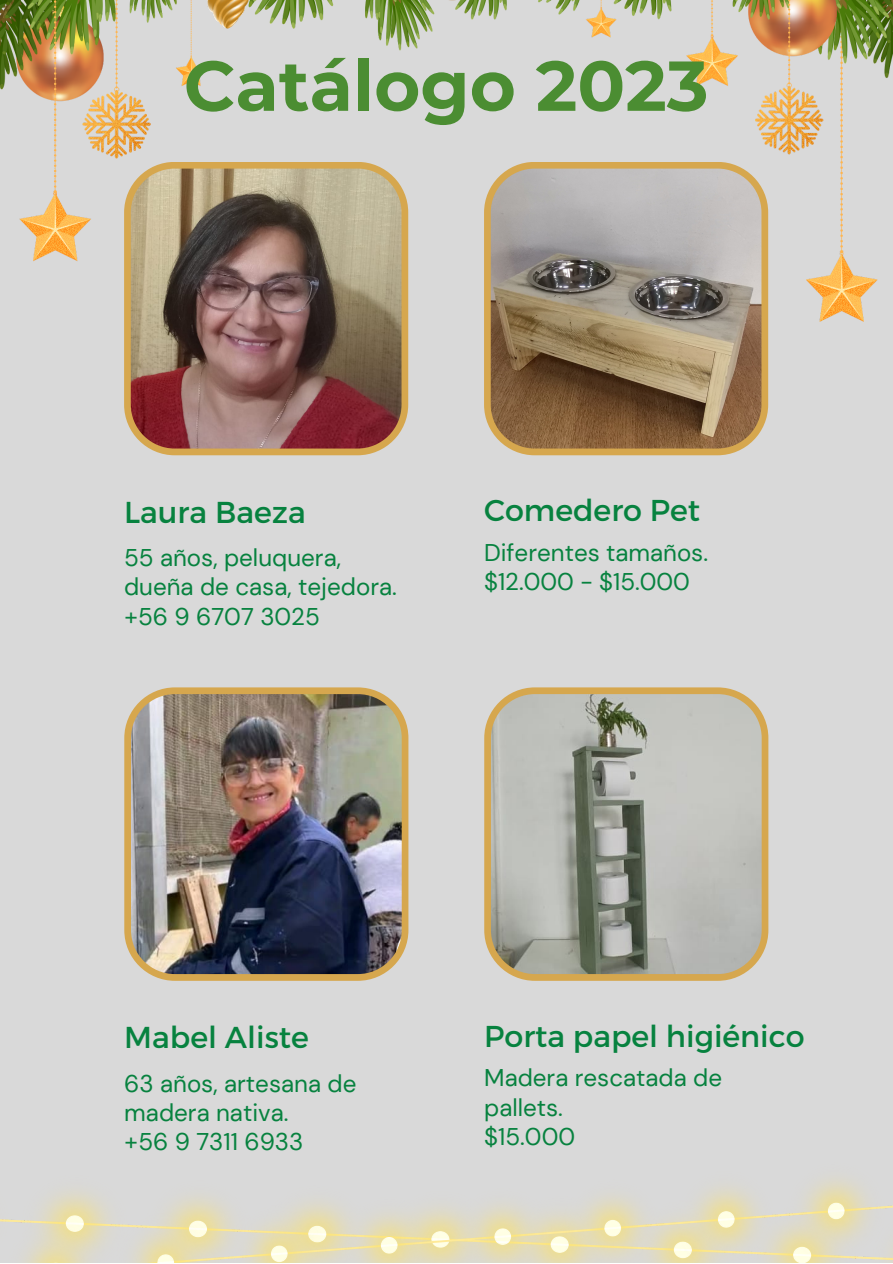
<style>
.page{position:relative;width:893px;height:1264px;background:#fff}
.page>*{position:absolute;margin:0;border:0;box-sizing:border-box;transform-origin:0 0}
.t1{font:700 70.5px "Montserrat";color:#4b8d32}
.t2{font:30.15px "Montserrat";color:#07823f}
.t3{font:24.15px/29.4px "DM Sans";color:#07823f}
</style>
<div class="page">
<div style="left:0;top:0;width:892px;height:1262px;background:#d9d9d9"></div>
<img style="left:0;top:0;width:892px;height:781px">
<svg style="left:124px;top:162px;width:284px;height:293px;background:#957764"></svg>
<svg style="left:484px;top:162px;width:284px;height:293px;background:#9f8d76"></svg>
<img style="left:124px;top:687px;width:284px;height:293px">
<svg style="left:484px;top:687px;width:284px;height:293px;background:#b0afa2"></svg>
<img style="left:0;top:1179px;width:892px;height:83px">
<p class="t1" style="left:184px;top:43px;width:526px">Catálogo 2023</p>
<p class="t2" style="left:124px;top:492px;width:183px">Laura Baeza</p>
<p class="t3" style="left:124px;top:543px;width:274px">55 años, peluquera, dueña de casa, tejedora.</p>
<p class="t3" style="left:124px;top:602px;width:197px">+56 9 6707 3025</p>
<p class="t2" style="left:484px;top:490px;width:217px">Comedero Pet</p>
<p class="t3" style="left:484px;top:538px;width:225px">Diferentes tamaños.</p>
<p class="t3" style="left:484px;top:567px;width:207px">$12.000 - $15.000</p>
<p class="t2" style="left:124px;top:1017px;width:186px">Mabel Aliste</p>
<p class="t3" style="left:124px;top:1068px;width:233px">63 años, artesana de madera nativa.</p>
<p class="t3" style="left:124px;top:1127px;width:180px">+56 9 7311 6933</p>
<p class="t2" style="left:484px;top:1016px;width:322px">Porta papel higiénico</p>
<p class="t3" style="left:484px;top:1063px;width:239px">Madera rescatada de pallets.</p>
<p class="t3" style="left:484px;top:1121px;width:92px">$15.000</p>
</div>
